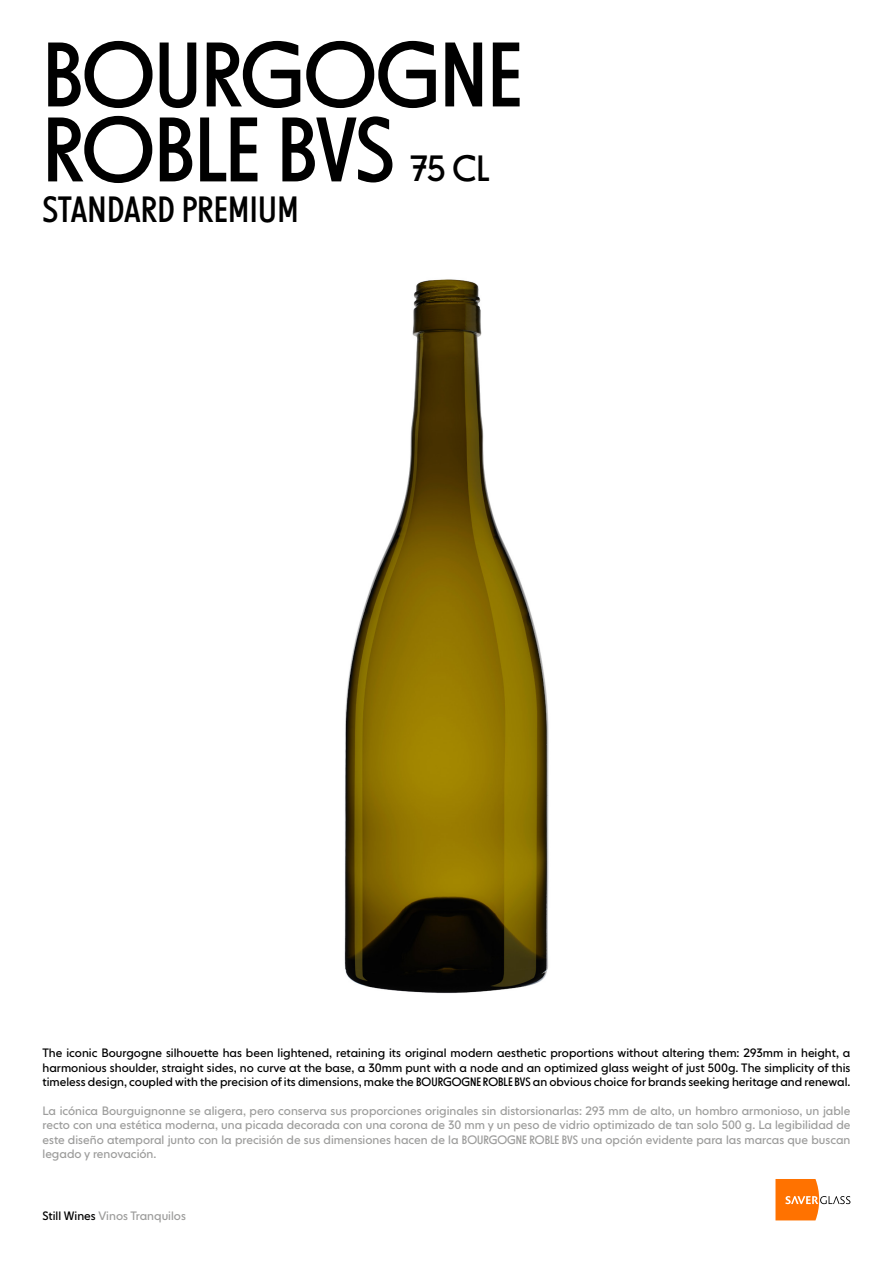
<style>
.page{position:relative;width:893px;height:1263px;background:#fff}
.page>*{position:absolute;margin:0;border:0;box-sizing:border-box;transform-origin:0 0}
.t1{font:90px/75px "NEXT Poster";letter-spacing:-.01em;color:#000}
.t2{font:36px "NEXT Poster";letter-spacing:.005em;color:#000}
.t3{font:12px/14.4px "NEXT Book";color:#9d9d9c;text-align:justify}
.t4{font:12px/14.4px "NEXT Book";color:#000;text-align:justify}
.s1{font-family:"NEXT Poster"}
.s2{color:#000}
</style>
<div class="page">
<svg style="left:775px;top:1179px;width:75px;height:41px"></svg>
<img style="left:344px;top:279px;width:205px;height:714px">
<h1 class="t1" style="left:43px;top:38px;width:482px">BOURGOGNE<br>ROBLE BVS</h1>
<h2 class="t2" style="left:410px;top:147px;width:81px">75 CL</h2>
<h2 class="t2" style="left:43px;top:188px;width:257px">STANDARD PREMIUM</h2>
<p class="t4" style="left:43px;top:1046px;width:809px">The iconic Bourgogne silhouette has been lightened, retaining its original modern aesthetic proportions without altering them: 293mm in height, a harmonious shoulder, straight sides, no curve at the base, a 30mm punt with a node and an optimized glass weight of just 500g. The simplicity of this timeless design, coupled with the precision of its dimensions, make the <span class="s1">BOURGOGNE ROBLE BVS</span> an obvious choice for brands seeking heritage and renewal.</p>
<p class="t3" style="left:43px;top:1104px;width:809px">La icónica Bourguignonne se aligera, pero conserva sus proporciones originales sin distorsionarlas: 293 mm de alto, un hombro armonioso, un jable recto con una estética moderna, una picada decorada con una corona de 30 mm y un peso de vidrio optimizado de tan solo 500 g. La legibilidad de este diseño atemporal junto con la precisión de sus dimensiones hacen de la <span class="s1">BOURGOGNE ROBLE BVS</span> una opción evidente para las marcas que buscan legado y renovación.</p>
<p class="t3" style="left:43px;top:1209px;width:145px"><span class="s2">Still Wines</span> Vinos Tranquilos</p>
</div>
